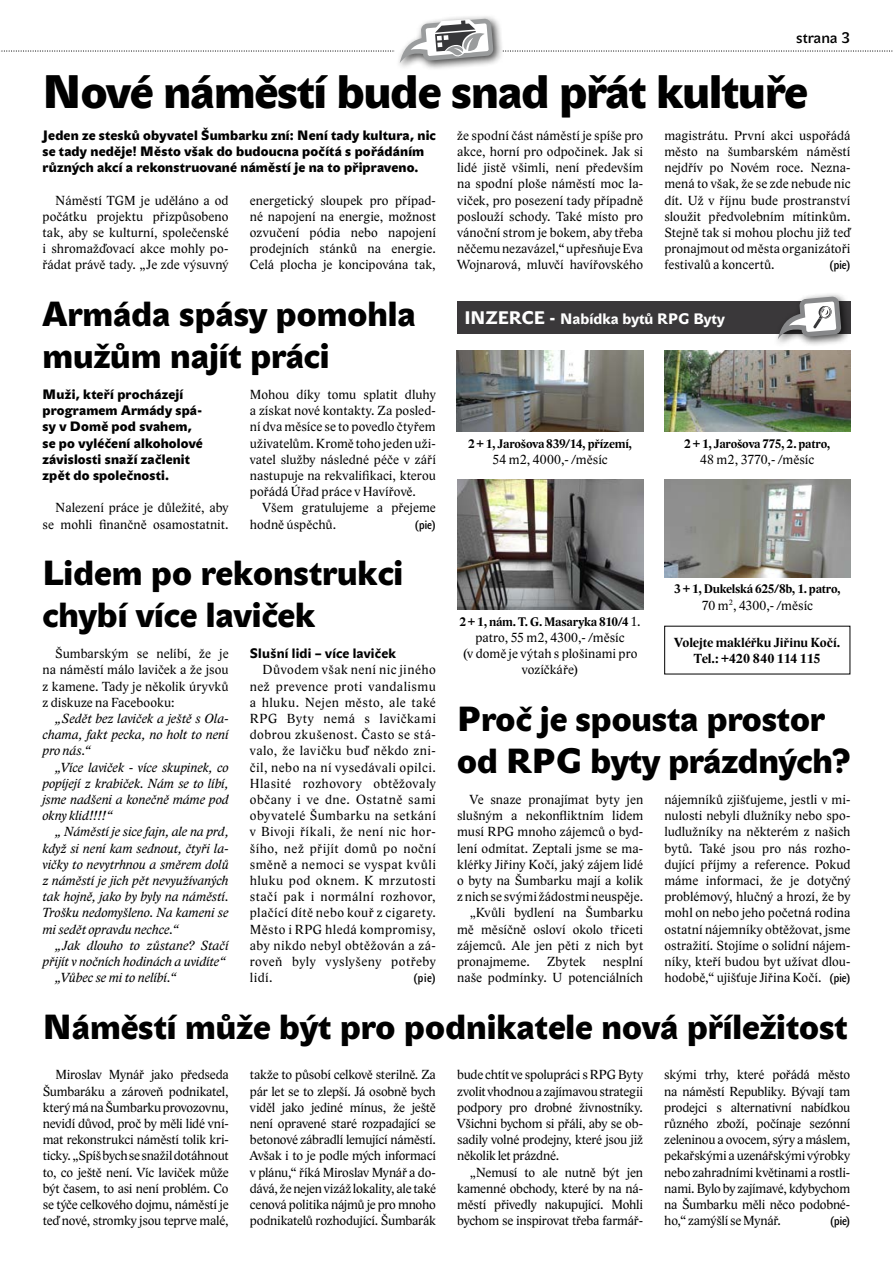
<style>
.page{position:relative;width:893px;height:1263px;background:#fff}
.page>*{position:absolute;margin:0;border:0;box-sizing:border-box;transform-origin:0 0}
.t1{font:46.5px "John Sans Black Pro";letter-spacing:-.02em;color:#000}
.t2{font:34.5px/41.4px "John Sans Black Pro";color:#000}
.t3{font:15px "John Sans Heavy Pro";color:#fff}
.t4{font:15px "John Sans Medium Pro";color:#000}
.t5{font:13.5px/16.2px "Lido STF";letter-spacing:.005em;color:#000;text-align:justify}
.t6{font:italic 13.5px/16.2px "Lido STF";color:#000;text-align:justify}
.t7{font:13.5px/16.2px "John Sans Black Pro";letter-spacing:.015em;color:#000}
.t8{font:700 13.5px/16.2px "Lido STF";letter-spacing:-.005em;color:#000;text-align:center}
.t9{font:13.5px "John Sans Heavy Pro";letter-spacing:.015em;color:#000}
.t10{font:700 12.75px "Lido STF";letter-spacing:-.015em;color:#000}
.t11{font:12px "John Sans Cond Med Pro";letter-spacing:.015em;color:#000}
.s1{font-size:18px}
.s2{font-weight:400;font-size:13.5px}
.s3{font-family:"John Sans Cond Med Pro";font-size:12px}
</style>
<div class="page">
<div style="left:395px;top:14px;width:109px;height:58px;background:#000;opacity:.75"></div>
<svg style="left:1px;top:19px;width:892px;height:44px"></svg>
<div style="left:457px;top:302px;width:394px;height:32px;background:#3a383a"></div>
<div style="left:773px;top:292px;width:79px;height:57px;background:#000;opacity:.75"></div>
<svg style="left:778px;top:296px;width:63px;height:43px"></svg>
<img style="left:457px;top:350px;width:186px;height:81px">
<img style="left:664px;top:480px;width:186px;height:97px">
<img style="left:664px;top:350px;width:186px;height:81px">
<img style="left:457px;top:480px;width:186px;height:130px">
<p class="t4" style="left:796px;top:29px;width:55px">strana 3</p>
<h1 class="t1" style="left:43px;top:65px;width:767px">Nové náměstí bude snad přát kultuře</h1>
<p class="t7" style="left:43px;top:127px;width:395px">Jeden ze stesků obyvatel Šumbarku zní: Není tady kultura, nic se tady neděje! Město však do budoucna počítá s pořádáním různých akcí a rekonstruované náměstí je na to připraveno.</p>
<p class="t5" style="left:43px;top:192px;width:188px;text-indent:13px">Náměstí TGM je uděláno a od počátku projektu přizpůsobeno tak, aby se kulturní, společenské i shromažďovací akce mohly po&shy;řádat právě tady. „Je zde výsuvný</p>
<p class="t5" style="left:250px;top:192px;width:188px">energetický sloupek pro případ&shy;né napojení na energie, možnost ozvučení pódia nebo napojení prodejních stánků na energie.<br>Celá plocha je koncipována tak,</p>
<p class="t5" style="left:457px;top:127px;width:188px">že spodní část náměstí je spíše pro akce, horní pro odpočinek. Jak si lidé jistě všimli, není především na spodní ploše náměstí moc la&shy;viček, pro posezení tady případně poslouží schody. Také místo pro vánoční strom je bokem, aby třeba něčemu nezavázel,“ upřesňuje Eva Wojnarová, mluvčí havířovského</p>
<p class="t5" style="left:664px;top:127px;width:188px">magistrátu. První akci uspořádá město na šumbarském náměstí nejdřív po Novém roce. Nezna&shy;mená to však, že se zde nebude nic dít. Už v říjnu bude prostranství sloužit předvolebním mítinkům.<br>Stejně tak si mohou plochu již teď pronajmout od města organizátoři festivalů a koncertů.</p>
<p class="t11" style="left:829px;top:258px;width:23px">(pie)</p>
<h2 class="t2" style="left:43px;top:294px;width:375px">Armáda spásy pomohla mužům najít práci</h2>
<p class="t7" style="left:43px;top:386px;width:162px">Muži, kteří procházejí programem Armády spá&shy;sy v Domě pod svahem, se po vyléčení alkoholové závislosti snaží začlenit zpět do společnosti.</p>
<p class="t5" style="left:43px;top:500px;width:188px;text-align:right">Nalezení práce je důležité, aby se mohli finančně osamostatnit.</p>
<p class="t5" style="left:250px;top:387px;width:188px">Mohou díky tomu splatit dluhy a získat nové kontakty. Za posled&shy;ní dva měsíce se to povedlo čtyřem uživatelům. Kromě toho jeden uži&shy;vatel služby následné péče v září nastupuje na rekvalifikaci, kterou pořádá Úřad práce v Havířově.</p>
<p class="t5" style="left:250px;top:500px;width:187px;text-indent:13px">Všem gratulujeme a přejeme hodně úspěchů.</p>
<p class="t11" style="left:415px;top:517px;width:23px">(pie)</p>
<p class="t3" style="left:464px;top:310px;width:262px"><span class="s1">INZERCE -</span> Nabídka bytů RPG Byty</p>
<p class="t10" style="left:468px;top:437px;width:166px">2 + 1, Jarošova 839/14, přízemí,</p>
<p class="t5" style="left:492px;top:451px;width:117px">54 m2, 4000,- /měsíc</p>
<p class="t10" style="left:684px;top:437px;width:148px">2 + 1, Jarošova 775, 2. patro,</p>
<p class="t5" style="left:700px;top:451px;width:115px">48 m2, 3770,- /měsíc</p>
<h2 class="t2" style="left:43px;top:553px;width:362px">Lidem po rekonstrukci chybí více laviček</h2>
<p class="t5" style="left:43px;top:646px;width:188px;text-indent:13px">Šumbarským se nelíbí, že je na náměstí málo laviček a že jsou z kamene. Tady je několik úryvků z diskuze na Facebooku:</p>
<p class="t6" style="left:43px;top:711px;width:188px;text-indent:13px">„Sedět bez laviček a ještě s Ola&shy;chama, fakt pecka, no holt to není pro nás.“</p>
<p class="t6" style="left:43px;top:759px;width:188px;text-indent:13px">„Více laviček - více skupinek, co popíjejí z krabiček. Nám se to líbí, jsme nadšeni a konečně máme pod okny klid!!!!“</p>
<p class="t6" style="left:43px;top:824px;width:188px;text-indent:13px">„ Náměstí je sice fajn, ale na prd, když si není kam sednout, čtyři la&shy;vičky to nevytrhnou a směrem dolů z náměstí je jich pět nevyužívaných tak hojně, jako by byly na náměstí.<br>Trošku nedomyšleno. Na kameni se mi sedět opravdu nechce.“</p>
<p class="t6" style="left:55px;top:937px;width:175px">„Jak dlouho to zůstane? Stačí</p>
<p class="t6" style="left:43px;top:954px;width:184px">přijít v nočních hodinách a uvidíte“</p>
<p class="t6" style="left:55px;top:970px;width:122px">„Vůbec se mi to nelíbí.“</p>
<p class="t10" style="left:674px;top:582px;width:168px">3 + 1, Dukelská 625/8b, 1. patro,</p>
<p class="t5" style="left:702px;top:597px;width:113px">70 m<sup>2</sup>, 4300,- /měsíc</p>
<p class="t10" style="left:459px;top:615px;width:183px">2 + 1, nám. T. G. Masaryka 810/4 <span class="s2">1.</span></p>
<p class="t5" style="left:463px;top:630px;width:176px;text-align:center">patro, 55 m2, 4300,- /měsíc<br>(v domě je výtah s plošinami pro vozíčkáře)</p>
<p class="t8" style="left:674px;top:634px;width:168px">Volejte makléřku Jiřinu Kočí.<br>Tel.: +420 840 114 115</p>
<p class="t9" style="left:250px;top:646px;width:148px">Slušní lidi – více laviček</p>
<p class="t5" style="left:250px;top:662px;width:188px;text-indent:13px">Důvodem však není nic jiného než prevence proti vandalismu a hluku. Nejen město, ale také RPG Byty nemá s lavičkami dobrou zkušenost. Často se stá&shy;valo, že lavičku buď někdo zni&shy;čil, nebo na ní vysedávali opilci.<br>Hlasité rozhovory obtěžovaly občany i ve dne. Ostatně sami obyvatelé Šumbarku na setkání v Bivoji říkali, že není nic hor&shy;šího, než přijít domů po noční směně a nemoci se vyspat kvůli hluku pod oknem. K mrzutosti stačí pak i normální rozhovor, plačící dítě nebo kouř z cigarety.<br>Město i RPG hledá kompromisy, aby nikdo nebyl obtěžován a zá&shy;roveň byly vyslyšeny potřeby lidí.</p>
<h2 class="t2" style="left:457px;top:699px;width:395px">Proč je spousta prostor od RPG byty prázdných?</h2>
<p class="t5" style="left:470px;top:792px;width:175px">Ve snaze pronajímat byty jen</p>
<p class="t5" style="left:457px;top:808px;width:188px">slušným a nekonfliktním lidem</p>
<p class="t5" style="left:457px;top:824px;width:188px">musí RPG mnoho zájemců o byd-</p>
<p class="t5" style="left:457px;top:840px;width:188px">lení odmítat. Zeptali jsme se ma-</p>
<p class="t5" style="left:457px;top:856px;width:188px">kléřky Jiřiny Kočí, jaký zájem lidé</p>
<p class="t5" style="left:457px;top:873px;width:188px">o byty na Šumbarku mají a kolik</p>
<p class="t5" style="left:457px;top:889px;width:188px">z nich se svými žádostmi neuspěje.</p>
<p class="t5" style="left:470px;top:905px;width:175px">„Kvůli bydlení na Šumbarku</p>
<p class="t5" style="left:457px;top:921px;width:188px">mě měsíčně osloví okolo třiceti</p>
<p class="t5" style="left:457px;top:937px;width:188px">zájemců. Ale jen pěti z nich byt</p>
<p class="t5" style="left:457px;top:954px;width:74px">pronajmeme.</p>
<p class="t5" style="left:547px;top:954px;width:40px">Zbytek</p>
<p class="t5" style="left:664px;top:792px;width:188px">nájemníků zjišťujeme, jestli v mi&shy;nulosti nebyli dlužníky nebo spo&shy;ludlužníky na některém z našich bytů. Také jsou pro nás rozho&shy;dující příjmy a reference. Pokud máme informaci, že je dotyčný problémový, hlučný a hrozí, že by mohl on nebo jeho početná rodina ostatní nájemníky obtěžovat, jsme ostražití. Stojíme o solidní nájem&shy;níky, kteří budou byt užívat dlou&shy;hodobě,“ ujišťuje Jiřina Kočí. <span class="s3">(pie)</span></p>
<h2 class="t2" style="left:43px;top:1007px;width:807px">Náměstí může být pro podnikatele nová příležitost</h2>
<p class="t5" style="left:43px;top:1067px;width:187px;text-indent:13px">Miroslav Mynář jako předseda Šumbaráku a zároveň podnikatel, který má na Šumbarku provozovnu, nevidí důvod, proč by měli lidé vní&shy;mat rekonstrukci náměstí tolik kri&shy;ticky. „Spíš bych se snažil dotáhnout to, co ještě není. Víc laviček může být časem, to asi není problém. Co se týče celkového dojmu, náměstí je teď nové, stromky jsou teprve malé,</p>
<p class="t5" style="left:250px;top:1067px;width:187px">takže to působí celkově sterilně. Za pár let se to zlepší. Já osobně bych viděl jako jediné mínus, že ještě není opravené staré rozpadající se betonové zábradlí lemující náměstí.<br>Avšak i to je podle mých informací v plánu,“ říká Miroslav Mynář a do&shy;dává, že nejen vizáž lokality, ale také cenová politika nájmů je pro mnoho podnikatelů rozhodující. Šumbarák</p>
<p class="t5" style="left:457px;top:1067px;width:187px">bude chtít ve spolupráci s RPG Byty zvolit vhodnou a zajímavou strategii podpory pro drobné živnostníky.<br>Všichni bychom si přáli, aby se ob&shy;sadily volné prodejny, které jsou již několik let prázdné.</p>
<p class="t5" style="left:457px;top:954px;width:188px;text-align:right">nesplní<br>naše podmínky. U potenciálních</p>
<p class="t11" style="left:413px;top:971px;width:24px">(pie)</p>
<p class="t5" style="left:664px;top:1067px;width:187px">skými trhy, které pořádá město na náměstí Republiky. Bývají tam prodejci s alternativní nabídkou různého zboží, počínaje sezónní zeleninou a ovocem, sýry a máslem, pekařskými a uzenářskými výrobky nebo zahradními květinami a rostli&shy;nami. Bylo by zajímavé, kdybychom na Šumbarku měli něco podobné&shy;ho,“ zamýšlí se Mynář.</p>
<p class="t5" style="left:457px;top:1164px;width:187px;text-indent:13px">„Nemusí to ale nutně být jen kamenné obchody, které by na ná&shy;městí přivedly nakupující. Mohli bychom se inspirovat třeba farmář-</p>
<p class="t11" style="left:830px;top:1214px;width:22px">(pie)</p>
</div>
